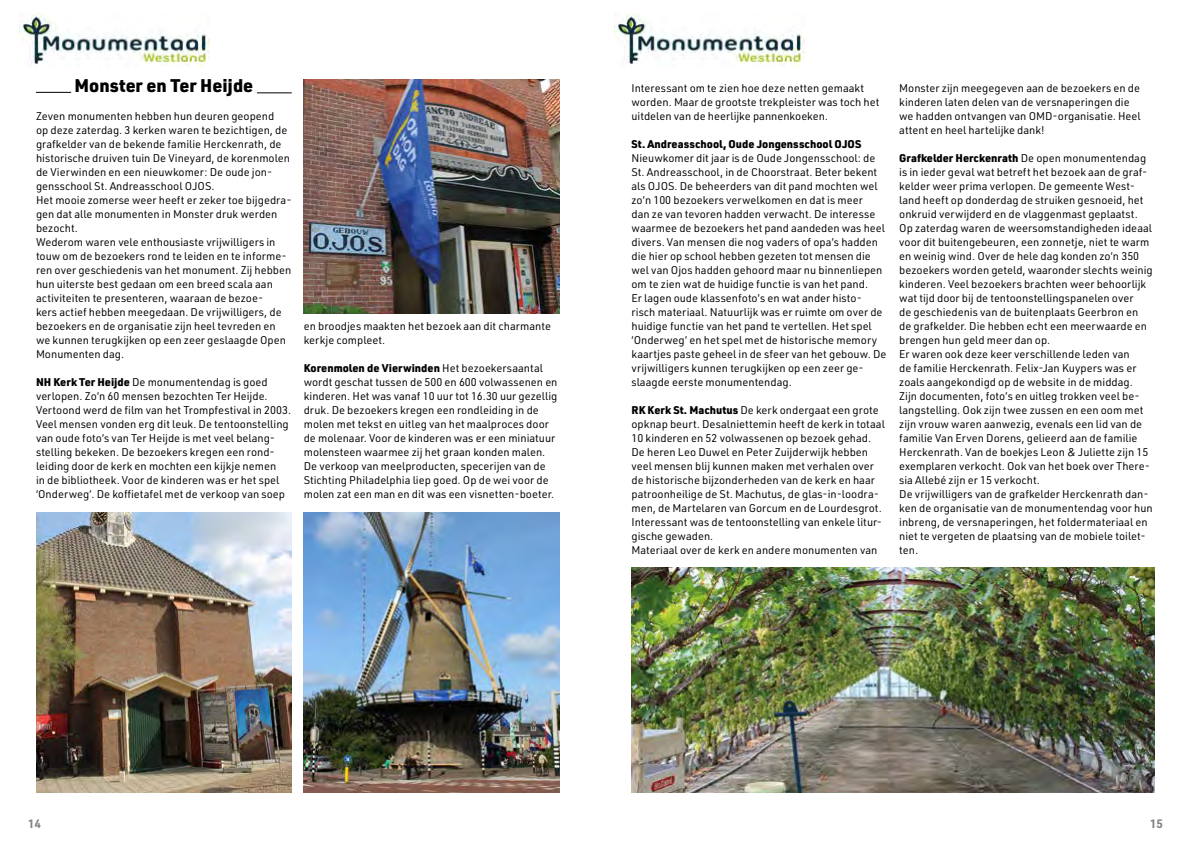
<style>
.page{position:relative;width:1191px;height:842px;background:#fff}
.page>*{position:absolute;margin:0;border:0;box-sizing:border-box;transform-origin:0 0}
.t1{font:900 18px "URWDIN";color:#000}
.t2{font:700 12px "URWDIN";color:#878787}
.t3{font:11px/14px "URWDIN";color:#000}
.t4{font:900 11px "URWDIN";color:#000}
.s1{font-weight:900}
</style>
<div class="page">
<img style="left:614px;top:14px;width:190px;height:53px">
<img style="left:19px;top:14px;width:190px;height:53px">
<img style="left:631px;top:568px;width:524px;height:224px">
<hr style="left:36px;top:92px;width:35px;height:1px;background:#000">
<hr style="left:257px;top:93px;width:35px;height:1px;background:#000">
<img style="left:304px;top:79px;width:255px;height:234px">
<img style="left:36px;top:513px;width:256px;height:279px">
<img style="left:304px;top:513px;width:255px;height:279px">
<h1 class="t1" style="left:75px;top:73px;width:180px">Monster en Ter Heijde</h1>
<p class="t3" style="left:36px;top:109px;width:257px">Zeven monumenten hebben hun deuren geopend<br>op deze zaterdag. 3 kerken waren te bezichtigen, de grafkelder van de bekende familie Herckenrath, de historische druiven tuin De Vineyard, de korenmolen de Vierwinden en een nieuwkomer: De oude jon&shy;gensschool St. Andreasschool OJOS.<br>Het mooie zomerse weer heeft er zeker toe bijgedra&shy;gen dat alle monumenten in Monster druk werden bezocht.<br>Wederom waren vele enthousiaste vrijwilligers in touw om de bezoekers rond te leiden en te informe&shy;ren over geschiedenis van het monument. Zij hebben hun uiterste best gedaan om een breed scala aan activiteiten te presenteren, waaraan de bezoe-<br>kers actief hebben meegedaan. De vrijwilligers, de bezoekers en de organisatie zijn heel tevreden en we kunnen terugkijken op een zeer geslaagde Open Monumenten dag.</p>
<p class="t3" style="left:36px;top:375px;width:257px"><span class="s1">NH Kerk Ter Heijde</span> De monumentendag is goed verlopen. Zo’n 60 mensen bezochten Ter Heijde.<br>Vertoond werd de film van het Trompfestival in 2003.<br>Veel mensen vonden erg dit leuk. De tentoonstelling van oude foto’s van Ter Heijde is met veel belang&shy;stelling bekeken. De bezoekers kregen een rond&shy;leiding door de kerk en mochten een kijkje nemen<br>in de bibliotheek. Voor de kinderen was er het spel ‘Onderweg’. De koffietafel met de verkoop van soep</p>
<p class="t3" style="left:304px;top:319px;width:249px">en broodjes maakten het bezoek aan dit charmante kerkje compleet.</p>
<p class="t3" style="left:304px;top:361px;width:255px"><span class="s1">Korenmolen de Vierwinden</span> Het bezoekersaantal wordt geschat tussen de 500 en 600 volwassenen en kinderen. Het was vanaf 10 uur tot 16.30 uur gezellig druk. De bezoekers kregen een rondleiding in de molen met tekst en uitleg van het maalproces door de molenaar. Voor de kinderen was er een miniatuur molensteen waarmee zij het graan konden malen.<br>De verkoop van meelproducten, specerijen van de Stichting Philadelphia liep goed. Op de wei voor de molen zat een man en dit was een visnetten-boeter.</p>
<p class="t3" style="left:631px;top:81px;width:249px">Interessant om te zien hoe deze netten gemaakt worden. Maar de grootste trekpleister was toch het uitdelen van de heerlijke pannenkoeken.</p>
<p class="t4" style="left:631px;top:136px;width:231px">St. Andreasschool, Oude Jongensschool OJOS</p>
<p class="t3" style="left:631px;top:151px;width:256px">Nieuwkomer dit jaar is de Oude Jongensschool: de St. Andreasschool, in de Choorstraat. Beter bekent als OJOS. De beheerders van dit pand mochten wel zo’n 100 bezoekers verwelkomen en dat is meer<br>dan ze van tevoren hadden verwacht. De interesse waarmee de bezoekers het pand aandeden was heel divers. Van mensen die nog vaders of opa’s hadden die hier op school hebben gezeten tot mensen die wel van Ojos hadden gehoord maar nu binnenliepen om te zien wat de huidige functie is van het pand.<br>Er lagen oude klassenfoto’s en wat ander histo&shy;risch materiaal. Natuurlijk was er ruimte om over de huidige functie van het pand te vertellen. Het spel ‘Onderweg’ en het spel met de historische memory kaartjes paste geheel in de sfeer van het gebouw. De vrijwilligers kunnen terugkijken op een zeer ge&shy;slaagde eerste monumentendag.</p>
<p class="t3" style="left:631px;top:403px;width:255px"><span class="s1">RK Kerk St. Machutus</span> De kerk ondergaat een grote opknap beurt. Desalniettemin heeft de kerk in totaal 10 kinderen en 52 volwassenen op bezoek gehad.<br>De heren Leo Duwel en Peter Zuijderwijk hebben veel mensen blij kunnen maken met verhalen over de historische bijzonderheden van de kerk en haar patroonheilige de St. Machutus, de glas-in-loodra&shy;men, de Martelaren van Gorcum en de Lourdesgrot.<br>Interessant was de tentoonstelling van enkele litur&shy;gische gewaden.<br>Materiaal over de kerk en andere monumenten van</p>
<p class="t3" style="left:899px;top:81px;width:243px">Monster zijn meegegeven aan de bezoekers en de kinderen laten delen van de versnaperingen die we hadden ontvangen van OMD-organisatie. Heel attent en heel hartelijke dank!</p>
<p class="t3" style="left:899px;top:151px;width:255px"><span class="s1">Grafkelder Herckenrath</span> De open monumentendag is in ieder geval wat betreft het bezoek aan de graf&shy;kelder weer prima verlopen. De gemeente West&shy;land heeft op donderdag de struiken gesnoeid, het onkruid verwijderd en de vlaggenmast geplaatst.<br>Op zaterdag waren de weersomstandigheden ideaal voor dit buitengebeuren, een zonnetje, niet te warm en weinig wind. Over de hele dag konden zo’n 350 bezoekers worden geteld, waaronder slechts weinig kinderen. Veel bezoekers brachten weer behoorlijk wat tijd door bij de tentoonstellingspanelen over<br>de geschiedenis van de buitenplaats Geerbron en de grafkelder. Die hebben echt een meerwaarde en brengen hun geld meer dan op.<br>Er waren ook deze keer verschillende leden van<br>de familie Herckenrath. Felix-Jan Kuypers was er zoals aangekondigd op de website in de middag.<br>Zijn documenten, foto’s en uitleg trokken veel be&shy;langstelling. Ook zijn twee zussen en een oom met zijn vrouw waren aanwezig, evenals een lid van de familie Van Erven Dorens, gelieerd aan de familie Herckenrath. Van de boekjes Leon &amp; Juliette zijn 15 exemplaren verkocht. Ook van het boek over There&shy;sia Allebé zijn er 15 verkocht.<br>De vrijwilligers van de grafkelder Herckenrath dan&shy;ken de organisatie van de monumentendag voor hun inbreng, de versnaperingen, het foldermateriaal en niet te vergeten de plaatsing van de mobiele toilet&shy;ten.</p>
<p class="t2" style="left:28px;top:815px;width:14px">14</p>
<p class="t2" style="left:1150px;top:815px;width:14px">15</p>
</div>
